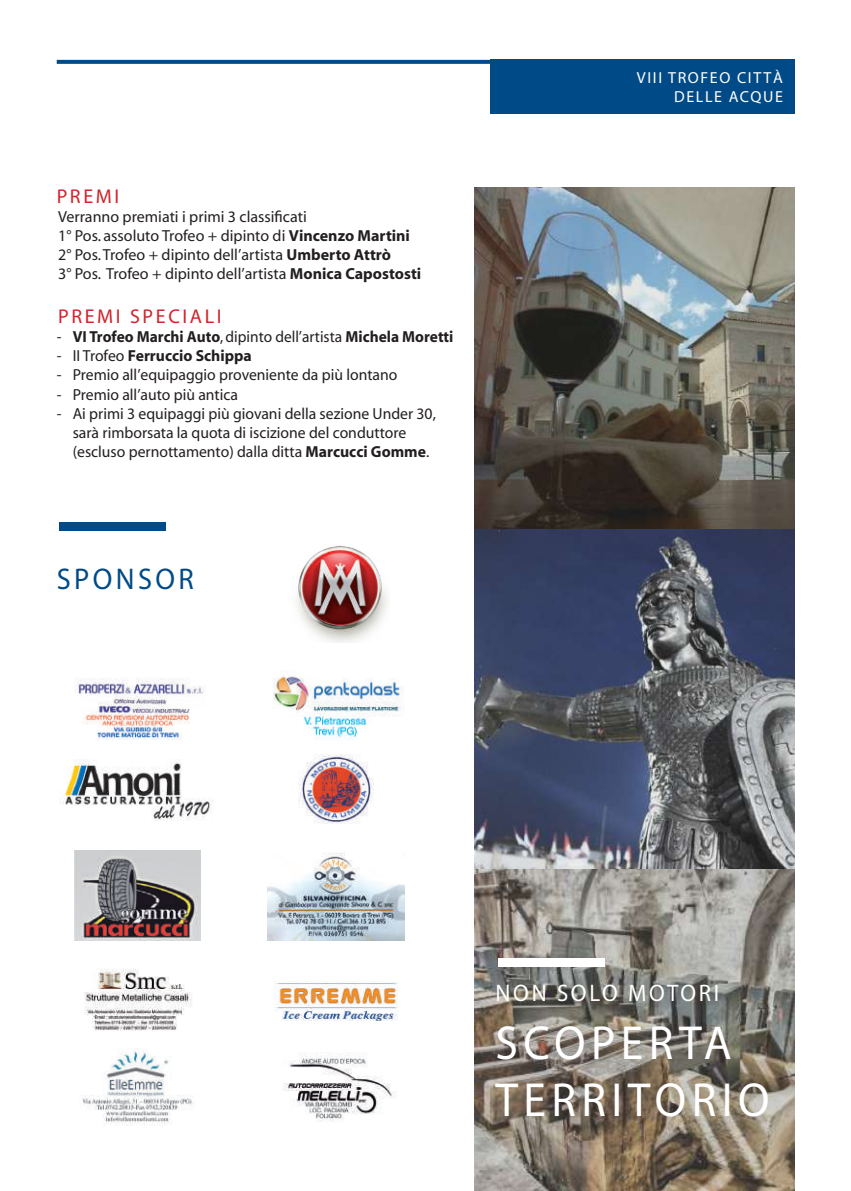
<style>
.page{position:relative;width:851px;height:1191px;background:#fff}
.page>*{position:absolute;margin:0;border:0;box-sizing:border-box;transform-origin:0 0}
.t1{font:48px/57.6px "Myriad";letter-spacing:.12em;color:#fff;scale:.95 1}
.t2{font:30px "Myriad";letter-spacing:.12em;color:#004b87;scale:.95 1}
.t3{font:24px "Myriad";letter-spacing:.12em;color:#fff;scale:.95 1}
.t4{font:20px "Myriad";letter-spacing:.13em;color:#d1232a}
.t5{font:16px/19.2px "Myriad";color:#231f20}
.t6{font:700 16px "Myriad";color:#231f20;scale:.96 1}
.t7{font:16px/19.2px "Myriad";letter-spacing:.1em;color:#fff;text-align:right}
.t8{font:700 16px "Myriad";color:#231f20}
.s1{font-weight:700}
.s2{font-weight:400}
</style>
<div class="page">
<img style="left:474px;top:188px;width:320px;height:1003px">
<svg style="left:57px;top:60px;width:432px;height:4px;fill:#004b87"></svg>
<div style="left:489px;top:60px;width:305px;height:54px;background:#004b87"></div>
<div style="left:59px;top:522px;width:106px;height:8px;background:#004b87"></div>
<div style="left:498px;top:958px;width:106px;height:9px;background:#fff"></div>
<img style="left:297px;top:545px;width:90px;height:97px">
<img style="left:75px;top:678px;width:130px;height:62px">
<img style="left:274px;top:981px;width:124px;height:40px">
<img style="left:268px;top:852px;width:136px;height:88px">
<img style="left:299px;top:754px;width:74px;height:70px">
<img style="left:273px;top:674px;width:131px;height:66px">
<img style="left:82px;top:1050px;width:111px;height:75px">
<img style="left:74px;top:850px;width:126px;height:90px">
<img style="left:283px;top:1052px;width:114px;height:70px">
<img style="left:59px;top:759px;width:154px;height:61px">
<img style="left:84px;top:969px;width:108px;height:62px">
<p class="t4" style="left:57px;top:186px;width:64px">PREMI</p>
<p class="t5" style="left:58px;top:208px;width:364px">Verranno premiati i primi 3 classificati<br>1° Pos. assoluto Trofeo + dipinto di <span class="s1">Vincenzo Martini </span>2° Pos. Trofeo + dipinto dell’artista <span class="s1">Umberto Attrò<br></span>3° Pos. Trofeo + dipinto dell’artista <span class="s1">Monica Capostosti</span></p>
<p class="t4" style="left:58px;top:306px;width:165px">PREMI SPECIALI</p>
<p class="t6" style="left:57px;top:328px;width:415px"><span class="s2">-</span> VI Trofeo Marchi Auto<span class="s2">, dipinto dell’artista</span> Michela Moretti</p>
<p class="t8" style="left:57px;top:347px;width:196px"><span class="s2">- II Trofeo</span> Ferruccio Schippa</p>
<p class="t5" style="left:57px;top:366px;width:342px">- Premio all’equipaggio proveniente da più lontano</p>
<p class="t5" style="left:57px;top:385px;width:183px">- Premio all’auto più antica</p>
<p class="t5" style="left:73px;top:404px;width:364px;text-indent:-16px">- Ai primi 3 equipaggi più giovani della sezione Under 30, sarà rimborsata la quota di iscizione del conduttore (escluso pernottamento) dalla ditta <span class="s1">Marcucci Gomme</span>.</p>
<h2 class="t2" style="left:57px;top:564px;width:146px">SPONSOR</h2>
<p class="t7" style="left:637px;top:68px;width:147px">VIII TROFEO CITTÀ<br>DELLE ACQUE</p>
<h3 class="t3" style="left:495px;top:981px;width:237px">NON SOLO MOTORI</h3>
<h1 class="t1" style="left:495px;top:1016px;width:290px">SCOPERTA<br>TERRITORIO</h1>
</div>
